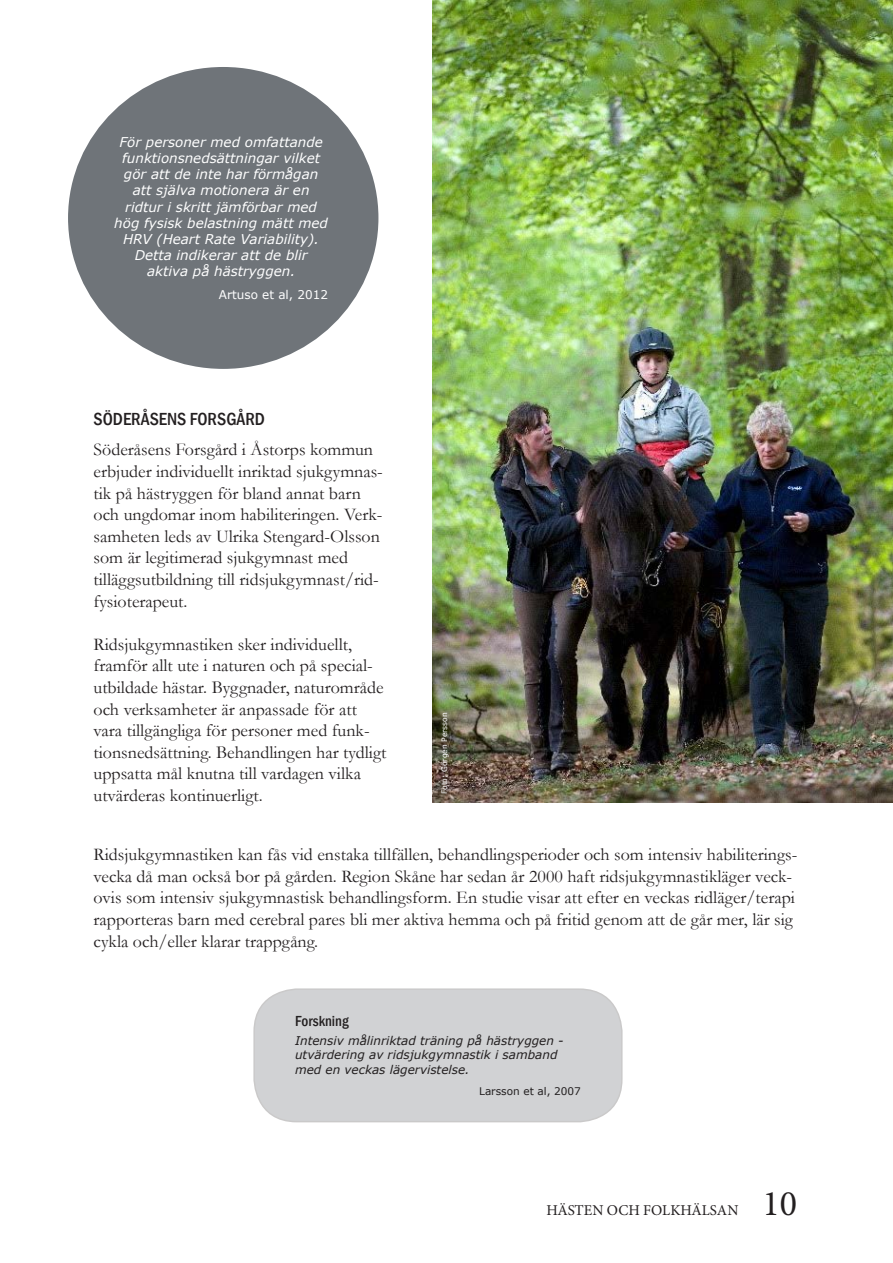
<style>
.page{position:relative;width:893px;height:1263px;background:#fff}
.page>*{position:absolute;margin:0;border:0;box-sizing:border-box;transform-origin:0 0}
.t1{font:36px "Minion Pro";color:#231f20}
.t2{font:18px/21.6px "Garamond";color:#231f20}
.t3{font:500 condensed 18px "Franklin Gothic";color:#231f20}
.t4{font:15px "Minion Pro";color:#231f20}
.t5{font:500 condensed 15px "Franklin Gothic";color:#231f20}
.t6{font:italic 13.5px/16.2px "Verdana";color:#fff;text-align:center}
.t7{font:italic 12px/14.4px "Verdana";color:#231f20}
.t8{font:12px "Verdana";color:#fff}
.t9{font:10.5px "Verdana";color:#231f20}
.t10{font:7.5px "Verdana";color:#fff}
</style>
<div class="page">
<img style="left:432px;top:0;width:461px;height:802px">
<div style="left:254px;top:989px;width:368px;height:132px;background:#d1d2d4;border-radius:43px"></div>
<div style="left:253px;top:988px;width:370px;height:134px;border:2px solid #231f20;border-radius:43px"></div>
<div style="left:68px;top:67px;width:310px;height:302px;background:#6f7479;border-radius:50%"></div>
<p class="t6" style="left:114px;top:133px;width:215px">För personer med omfattande funktionsnedsättningar vilket gör att de inte har förmågan att själva motionera är en ridtur i skritt jämförbar med hög fysisk belastning mätt med<br>HRV (Heart Rate Variability).<br>Detta indikerar att de blir aktiva på hästryggen.</p>
<p class="t8" style="left:219px;top:287px;width:111px">Artuso et al, 2012</p>
<p class="t3" style="left:94px;top:409px;width:173px">SÖDERÅSENS FORSGÅRD</p>
<p class="t2" style="left:94px;top:439px;width:291px">Söderåsens Forsgård i Åstorps kommun erbjuder individuellt inriktad sjukgymnas&shy;tik på hästryggen för bland annat barn och ungdomar inom habiliteringen. Verk&shy;samheten leds av Ulrika Stengard-Olsson som är legitimerad sjukgymnast med tilläggsutbildning till ridsjukgymnast/rid&shy;fysioterapeut.</p>
<p class="t2" style="left:94px;top:633px;width:294px">Ridsjukgymnastiken sker individuellt, framför allt ute i naturen och på special&shy;utbildade hästar. Byggnader, naturområde och verksamheter är anpassade för att vara tillgängliga för personer med funk&shy;tionsnedsättning. Behandlingen har tydligt uppsatta mål knutna till vardagen vilka utvärderas kontinuerligt.</p>
<p class="t10" style="left:440px;top:794px;width:83px;rotate:-90deg">Foto: Görgen Persson</p>
<p class="t2" style="left:94px;top:844px;width:705px">Ridsjukgymnastiken kan fås vid enstaka tillfällen, behandlingsperioder och som intensiv habiliterings&shy;vecka då man också bor på gården. Region Skåne har sedan år 2000 haft ridsjukgymnastikläger veck&shy;ovis som intensiv sjukgymnastisk behandlingsform. En studie visar att efter en veckas ridläger/terapi rapporteras barn med cerebral pares bli mer aktiva hemma och på fritid genom att de går mer, lär sig cykla och/eller klarar trappgång.</p>
<p class="t5" style="left:295px;top:1012px;width:55px">Forskning</p>
<p class="t7" style="left:295px;top:1033px;width:270px">Intensiv målinriktad träning på hästryggen - utvärdering av ridsjukgymnastik i samband med en veckas lägervistelse.</p>
<p class="t9" style="left:479px;top:1084px;width:103px">Larsson et al, 2007</p>
<p class="t4" style="left:546px;top:1200px;width:194px">HÄSTEN OCH FOLKHÄLSAN</p>
<h1 class="t1" style="left:762px;top:1179px;width:36px">10</h1>
</div>
